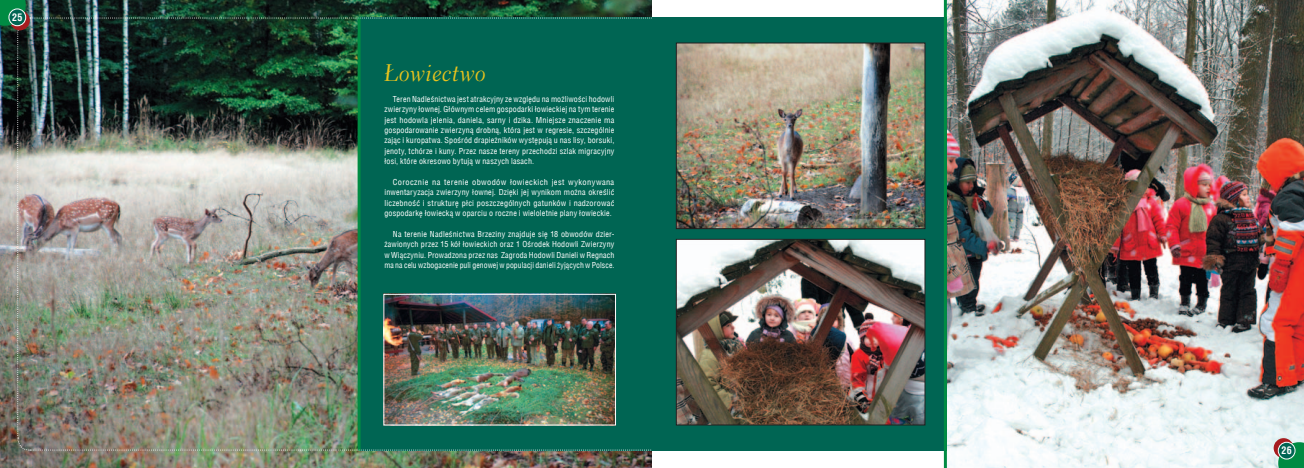
<style>
.page{position:relative;width:1304px;height:468px;background:#fff}
.page>*{position:absolute;margin:0;border:0;box-sizing:border-box;transform-origin:0 0}
.t1{font:24px "Transit 521 PL Cursive";color:#e8c31d}
.t2{font:700 10px "Switzerland Condensed";color:#fff}
.t3{font:8px/10.4px "Switzerland Condensed";letter-spacing:.02em;color:#fff;text-align:justify}
.t4{font:8px/10.4px "Switzerland Condensed";letter-spacing:.02em;color:#fff;text-align:justify;scale:1.05 1}
</style>
<div class="page">
<img style="left:947px;top:0;width:357px;height:468px">
<img style="left:0;top:451px;width:652px;height:17px">
<svg style="left:1274px;top:438px;width:20px;height:20px"></svg>
<svg style="left:1278px;top:442px;width:26px;height:26px"></svg>
<img style="left:0;top:0;width:944px;height:451px">
<div style="left:653px;top:18px;width:294px;height:432px;background:#006553"></div>
<div style="left:1278px;top:442px;width:17px;height:17px;background:#006553;border-radius:50%"></div>
<div style="left:1278px;top:442px;width:17px;height:17px;border:1px solid #fff;border-radius:50%"></div>
<div style="left:9px;top:9px;width:17px;height:17px;background:#006553;border-radius:50%"></div>
<div style="left:8px;top:8px;width:18px;height:18px;border:1px solid #fff;border-radius:50%"></div>
<hr style="left:944px;top:0;width:3px;height:468px;background:#008b43">
<img style="left:678px;top:241px;width:245px;height:182px">
<div style="left:676px;top:239px;width:249px;height:186px;border:1px solid #231f20"></div>
<img style="left:678px;top:44px;width:245px;height:183px">
<div style="left:676px;top:42px;width:249px;height:187px;border:1px solid #231f20"></div>
<img style="left:385px;top:296px;width:229px;height:127px">
<div style="left:383px;top:294px;width:233px;height:131px;border:1px solid #fff"></div>
<p class="t2" style="left:12px;top:11px;width:12px">25</p>
<h1 class="t1" style="left:384px;top:58px;width:103px">Łowiectwo</h1>
<p class="t3" style="left:384px;top:94px;width:231px;text-indent:9px">Teren Nadleśnictwa jest atrakcyjny ze względu na możliwości hodowli zwierzyny łownej. Głównym celem gospodarki łowieckiej na tym terenie jest hodowla jelenia, daniela, sarny i dzika. Mniejsze znaczenie ma gospodarowanie zwierzyną drobną, która jest w regresie, szczególnie zając i kuropatwa. Spośród drapieżników występują u nas lisy, borsuki, jenoty, tchórze i kuny. Przez nasze tereny przechodzi szlak migracyjny łosi, które okresowo bytują w naszych lasach.</p>
<p class="t4" style="left:384px;top:177px;width:221px;text-indent:9px">Corocznie na terenie obwodów łowieckich jest wykonywana inwentaryzacja zwierzyny łownej. Dzięki jej wynikom można określić liczebność i strukturę płci poszczególnych gatunków i nadzorować gospodarkę łowiecką w oparciu o roczne i wieloletnie plany łowieckie.</p>
<p class="t3" style="left:384px;top:229px;width:232px;text-indent:9px">Na terenie Nadleśnictwa Brzeziny znajduje się 18 obwodów dzier&shy;żawionych przez 15 kół łowieckich oraz 1 Ośrodek Hodowli Zwierzyny w Wiączyniu. Prowadzona przez nas Zagroda Hodowli Danieli w Regnach ma na celu wzbogacenie puli genowej w populacji danieli żyjących w Polsce.</p>
<p class="t2" style="left:1282px;top:444px;width:12px">26</p>
</div>
